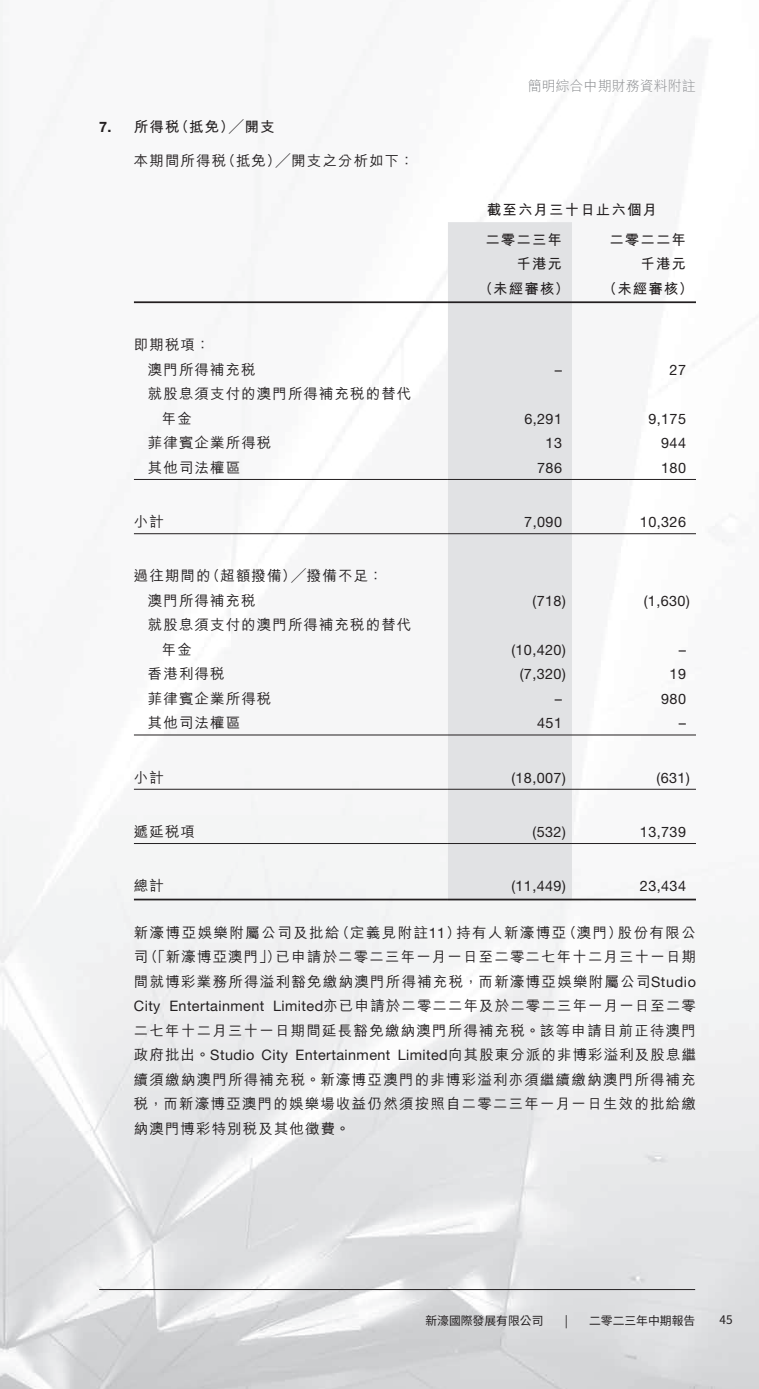
<style>
.page{position:relative;width:759px;height:1389px;background:#fff}
.page>*{position:absolute;margin:0;border:0;box-sizing:border-box;transform-origin:0 0}
.t1{font:500 14.35px/24.5px "M Hei HK";letter-spacing:.08em;color:#231f20}
.t2{font:14.35px "Helvetica Neue LT Pro";letter-spacing:.03em;color:#231f20}
.t3{font:700 14.35px/29.4px "M Hei HK";letter-spacing:.08em;color:#231f20}
.t4{font:300 14px "M Hei HK";color:#8a8c8f}
.t5{font:11.9px "Noto Sans Hant";color:#231f20}
.s1{font-family:"Helvetica Neue LT Pro"}
.s2{font-family:"Helvetica Neue LT Pro";font-weight:400}
.s3{font-family:"M Hei HK";font-weight:500}
</style>
<div class="page">
<hr style="left:99px;top:1289px;width:596px;height:1px;background:#231f20">
<div style="left:448px;top:222px;width:124px;height:677px;background:#e1e2e4"></div>
<hr style="left:134px;top:301px;width:314px;height:2px;background:#231f20">
<hr style="left:448px;top:301px;width:124px;height:2px;background:#231f20">
<hr style="left:572px;top:301px;width:124px;height:2px;background:#231f20">
<hr style="left:134px;top:479px;width:314px;height:1px;background:#231f20">
<hr style="left:448px;top:479px;width:124px;height:1px;background:#231f20">
<hr style="left:572px;top:479px;width:124px;height:1px;background:#231f20">
<hr style="left:134px;top:533px;width:314px;height:1px;background:#231f20">
<hr style="left:448px;top:533px;width:124px;height:1px;background:#231f20">
<hr style="left:572px;top:533px;width:124px;height:1px;background:#231f20">
<hr style="left:134px;top:735px;width:314px;height:1px;background:#231f20">
<hr style="left:448px;top:735px;width:124px;height:1px;background:#231f20">
<hr style="left:572px;top:735px;width:124px;height:1px;background:#231f20">
<hr style="left:134px;top:789px;width:314px;height:1px;background:#231f20">
<hr style="left:448px;top:789px;width:124px;height:1px;background:#231f20">
<hr style="left:572px;top:789px;width:124px;height:1px;background:#231f20">
<hr style="left:134px;top:843px;width:314px;height:1px;background:#231f20">
<hr style="left:448px;top:843px;width:124px;height:1px;background:#231f20">
<hr style="left:572px;top:843px;width:124px;height:1px;background:#231f20">
<hr style="left:134px;top:899px;width:314px;height:1px;background:#231f20">
<hr style="left:448px;top:899px;width:124px;height:1px;background:#231f20">
<hr style="left:572px;top:899px;width:124px;height:1px;background:#231f20">
<p class="t3" style="left:99px;top:111px;width:177px"><span class="s1">7.</span> 所得稅（抵免）╱開支</p>
<p class="t1" style="left:134px;top:148px;width:282px">本期間所得稅（抵免）╱開支之分析如下：</p>
<p class="t1" style="left:148px;top:332px;width:109px;text-indent:-14px">即期稅項：<br>澳門所得補充稅</p>
<p class="t1" style="left:162px;top:381px;width:251px;text-indent:-14px">就股息須支付的澳門所得補充稅的替代年金</p>
<p class="t4" style="left:528px;top:76px;width:169px">簡明綜合中期財務資料附註</p>
<p class="t3" style="left:485px;top:194px;width:173px">截至六月三十日止六個月二零二三年</p>
<p class="t3" style="left:609px;top:224px;width:78px">二零二二年</p>
<p class="t3" style="left:516px;top:248px;width:47px">千港元</p>
<p class="t3" style="left:641px;top:248px;width:47px">千港元</p>
<p class="t3" style="left:478px;top:273px;width:92px">（未經審核）</p>
<p class="t3" style="left:602px;top:273px;width:92px">（未經審核）</p>
<p class="t2" style="left:555px;top:361px;width:9px">–</p>
<p class="t2" style="left:670px;top:361px;width:18px">27</p>
<p class="t2" style="left:524px;top:410px;width:39px">6,291</p>
<p class="t2" style="left:648px;top:410px;width:39px">9,175</p>
<p class="t1" style="left:148px;top:430px;width:125px">菲律賓企業所得稅</p>
<p class="t2" style="left:546px;top:435px;width:18px">13</p>
<p class="t2" style="left:661px;top:435px;width:26px">944</p>
<p class="t1" style="left:148px;top:454px;width:94px">其他司法權區</p>
<p class="t2" style="left:537px;top:459px;width:26px">786</p>
<p class="t2" style="left:661px;top:459px;width:26px">180</p>
<p class="t1" style="left:134px;top:508px;width:32px">小計</p>
<p class="t2" style="left:524px;top:513px;width:39px">7,090</p>
<p class="t2" style="left:640px;top:513px;width:48px">10,326</p>
<p class="t1" style="left:148px;top:563px;width:236px;text-indent:-14px">過往期間的（超額撥備）╱撥備不足：澳門所得補充稅</p>
<p class="t2" style="left:533px;top:592px;width:35px">(718)</p>
<p class="t2" style="left:644px;top:592px;width:48px">(1,630)</p>
<p class="t1" style="left:162px;top:612px;width:251px;text-indent:-14px">就股息須支付的澳門所得補充稅的替代年金</p>
<p class="t2" style="left:511px;top:641px;width:56px">(10,420)</p>
<p class="t2" style="left:679px;top:641px;width:9px">–</p>
<p class="t1" style="left:148px;top:661px;width:78px">香港利得稅</p>
<p class="t2" style="left:520px;top:666px;width:48px">(7,320)</p>
<p class="t2" style="left:670px;top:666px;width:18px">19</p>
<p class="t1" style="left:148px;top:685px;width:125px">菲律賓企業所得稅</p>
<p class="t2" style="left:555px;top:690px;width:9px">–</p>
<p class="t2" style="left:661px;top:690px;width:26px">980</p>
<p class="t1" style="left:148px;top:710px;width:94px">其他司法權區</p>
<p class="t2" style="left:537px;top:715px;width:26px">451</p>
<p class="t2" style="left:679px;top:715px;width:9px">–</p>
<p class="t1" style="left:134px;top:764px;width:32px">小計</p>
<p class="t2" style="left:511px;top:769px;width:56px">(18,007)</p>
<p class="t2" style="left:657px;top:769px;width:35px">(631)</p>
<p class="t1" style="left:134px;top:818px;width:63px">遞延稅項</p>
<p class="t2" style="left:533px;top:823px;width:35px">(532)</p>
<p class="t2" style="left:640px;top:823px;width:48px">13,739</p>
<p class="t1" style="left:134px;top:873px;width:32px">總計</p>
<p class="t2" style="left:511px;top:877px;width:56px">(11,449)</p>
<p class="t2" style="left:640px;top:877px;width:48px">23,434</p>
<p class="t1" style="left:134px;top:919px;width:564px;text-align:justify">新濠博亞娛樂附屬公司及批給（定義見附註<span class="s2">11</span>）持有人新濠博亞（澳門）股份有限公司（「新濠博亞澳門」）已申請於二零二三年一月一日至二零二七年十二月三十一日期間就博彩業務所得溢利豁免繳納澳門所得補充稅，而新濠博亞娛樂附屬公司<span class="s2">Studio</span></p>
<p class="t2" style="left:134px;top:998px;width:564px">City Entertainment Limited<span class="s3">亦已申請於二零二二年及於二零二三年一月一日至二零</span></p>
<p class="t1" style="left:134px;top:1017px;width:564px">二七年十二月三十一日期間延長豁免繳納澳門所得補充稅。該等申請目前正待澳門</p>
<p class="t2" style="left:134px;top:1047px;width:564px"><span class="s3">政府批出。</span>Studio City Entertainment Limited<span class="s3">向其股東分派的非博彩溢利及股息繼</span></p>
<p class="t1" style="left:134px;top:1066px;width:564px;text-align:justify">續須繳納澳門所得補充稅。新濠博亞澳門的非博彩溢利亦須繼續繳納澳門所得補充稅，而新濠博亞澳門的娛樂場收益仍然須按照自二零二三年一月一日生效的批給繳納澳門博彩特別稅及其他徵費。</p>
<p class="t5" style="left:425px;top:1314px;width:120px">新濠國際發展有限公司</p>
<p class="t5" style="left:565px;top:1314px;width:5px">|</p>
<p class="t5" style="left:589px;top:1314px;width:108px">二零二三年中期報告</p>
<p class="t5" style="left:720px;top:1313px;width:15px">45</p>
</div>
